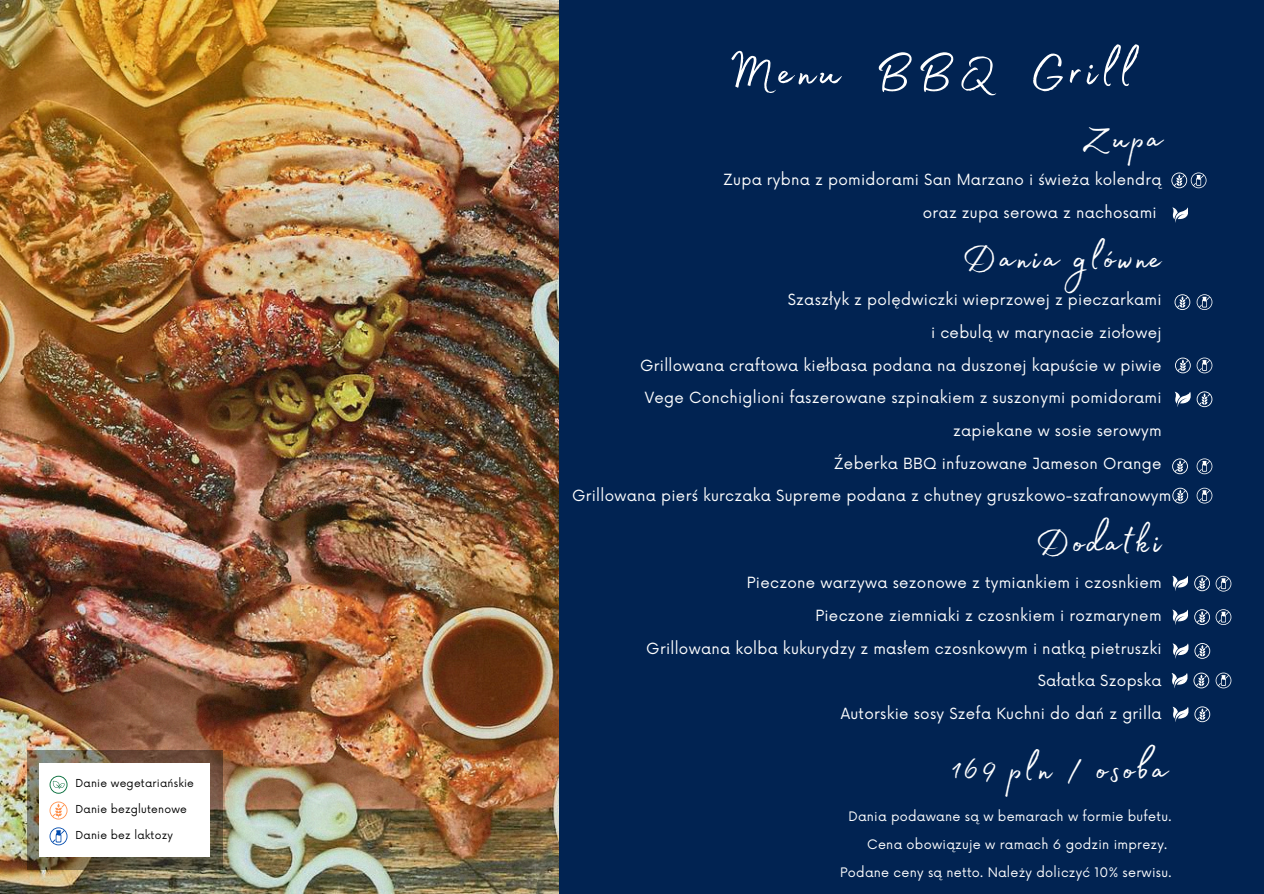
<style>
.page{position:relative;width:1264px;height:894px;background:#fff}
.page>*{position:absolute;margin:0;border:0;box-sizing:border-box;transform-origin:0 0}
.t1{font:60px "Madelyn Fill";letter-spacing:.065em;color:#fff}
.t2{font:45px "Madelyn Fill";letter-spacing:.065em;color:#fff}
.t3{font:15px/32.7px "Now";letter-spacing:.02em;color:#fff}
.t4{font:12.75px "Now";letter-spacing:.02em;color:#fff}
.t5{font:10.8px "Now";letter-spacing:.02em;color:#000}
</style>
<div class="page">
<div style="left:0;top:0;width:1263px;height:893px;background:#012352"></div>
<img style="left:0;top:0;width:558px;height:893px">
<svg style="left:1172px;top:207px;width:15px;height:16px"></svg>
<svg style="left:1174px;top:391px;width:16px;height:16px"></svg>
<svg style="left:1196px;top:391px;width:16px;height:16px"></svg>
<svg style="left:1174px;top:294px;width:16px;height:16px"></svg>
<svg style="left:1175px;top:357px;width:15px;height:16px"></svg>
<svg style="left:1172px;top:458px;width:15px;height:16px"></svg>
<svg style="left:1172px;top:487px;width:16px;height:16px"></svg>
<svg style="left:1172px;top:575px;width:15px;height:16px"></svg>
<svg style="left:1194px;top:575px;width:15px;height:16px"></svg>
<svg style="left:1172px;top:609px;width:15px;height:16px"></svg>
<svg style="left:1194px;top:609px;width:15px;height:16px"></svg>
<svg style="left:1172px;top:643px;width:16px;height:15px"></svg>
<svg style="left:1194px;top:643px;width:16px;height:15px"></svg>
<svg style="left:1171px;top:673px;width:16px;height:15px"></svg>
<svg style="left:1193px;top:672px;width:16px;height:16px"></svg>
<svg style="left:1172px;top:706px;width:16px;height:16px"></svg>
<svg style="left:1194px;top:706px;width:16px;height:16px"></svg>
<svg style="left:1171px;top:172px;width:35px;height:16px"></svg>
<svg style="left:1196px;top:294px;width:16px;height:16px"></svg>
<svg style="left:1196px;top:357px;width:16px;height:16px"></svg>
<svg style="left:1196px;top:458px;width:16px;height:16px"></svg>
<svg style="left:1196px;top:487px;width:16px;height:16px"></svg>
<svg style="left:1215px;top:575px;width:16px;height:16px"></svg>
<svg style="left:1215px;top:609px;width:16px;height:15px"></svg>
<svg style="left:1215px;top:672px;width:16px;height:16px"></svg>
<img style="left:27px;top:749px;width:196px;height:120px">
<div style="left:40px;top:763px;width:170px;height:93px;background:#fff"></div>
<svg style="left:50px;top:801px;width:17px;height:18px"></svg>
<svg style="left:50px;top:827px;width:17px;height:18px"></svg>
<svg style="left:50px;top:775px;width:18px;height:18px"></svg>
<p class="t5" style="left:75px;top:777px;width:120px">Danie wegetariańskie</p>
<p class="t5" style="left:75px;top:803px;width:113px">Danie bezglutenowe</p>
<p class="t5" style="left:75px;top:828px;width:99px">Danie bez laktozy</p>
<h1 class="t1" style="left:728px;top:26px;width:407px">Menu BBQ Grill</h1>
<h2 class="t2" style="left:1081px;top:104px;width:81px">Zupa</h2>
<p class="t3" style="left:922px;top:164px;width:240px;text-indent:-200px">Zupa rybna z pomidorami San Marzano i świeża kolendrą oraz zupa serowa z nachosami</p>
<h2 class="t2" style="left:962px;top:224px;width:201px">Dania glówne</h2>
<p class="t3" style="left:787px;top:284px;width:375px">Szaszłyk z polędwiczki wieprzowej z pieczarkami</p>
<p class="t3" style="left:931px;top:317px;width:232px">i cebulą w marynacie ziołowej</p>
<p class="t3" style="left:640px;top:349px;width:523px">Grillowana craftowa kiełbasa podana na duszonej kapuście w piwie</p>
<p class="t3" style="left:644px;top:382px;width:518px">Vege Conchiglioni faszerowane szpinakiem z suszonymi pomidorami</p>
<p class="t3" style="left:953px;top:415px;width:210px">zapiekane w sosie serowym</p>
<p class="t3" style="left:833px;top:447px;width:329px">Źeberka BBQ infuzowane Jameson Orange</p>
<p class="t3" style="left:572px;top:480px;width:600px">Grillowana pierś kurczaka Supreme podana z chutney gruszkowo-szafranowym</p>
<h2 class="t2" style="left:1035px;top:507px;width:127px">Dodatki</h2>
<p class="t3" style="left:646px;top:567px;width:517px;text-align:right">Pieczone warzywa sezonowe z tymiankiem i czosnkiem<br>Pieczone ziemniaki z czosnkiem i rozmarynem<br>Grillowana kolba kukurydzy z masłem czosnkowym i natką pietruszki Sałatka Szopska<br>Autorskie sosy Szefa Kuchni do dań z grilla</p>
<h2 class="t2" style="left:950px;top:734px;width:218px">169 pln / osoba</h2>
<p class="t4" style="left:848px;top:809px;width:324px">Dania podawane są w bemarach w formie bufetu.</p>
<p class="t4" style="left:867px;top:837px;width:301px">Cena obowiązuje w ramach 6 godzin imprezy.</p>
<p class="t4" style="left:840px;top:864px;width:333px">Podane ceny są netto. Należy doliczyć 10% serwisu.</p>
</div>
